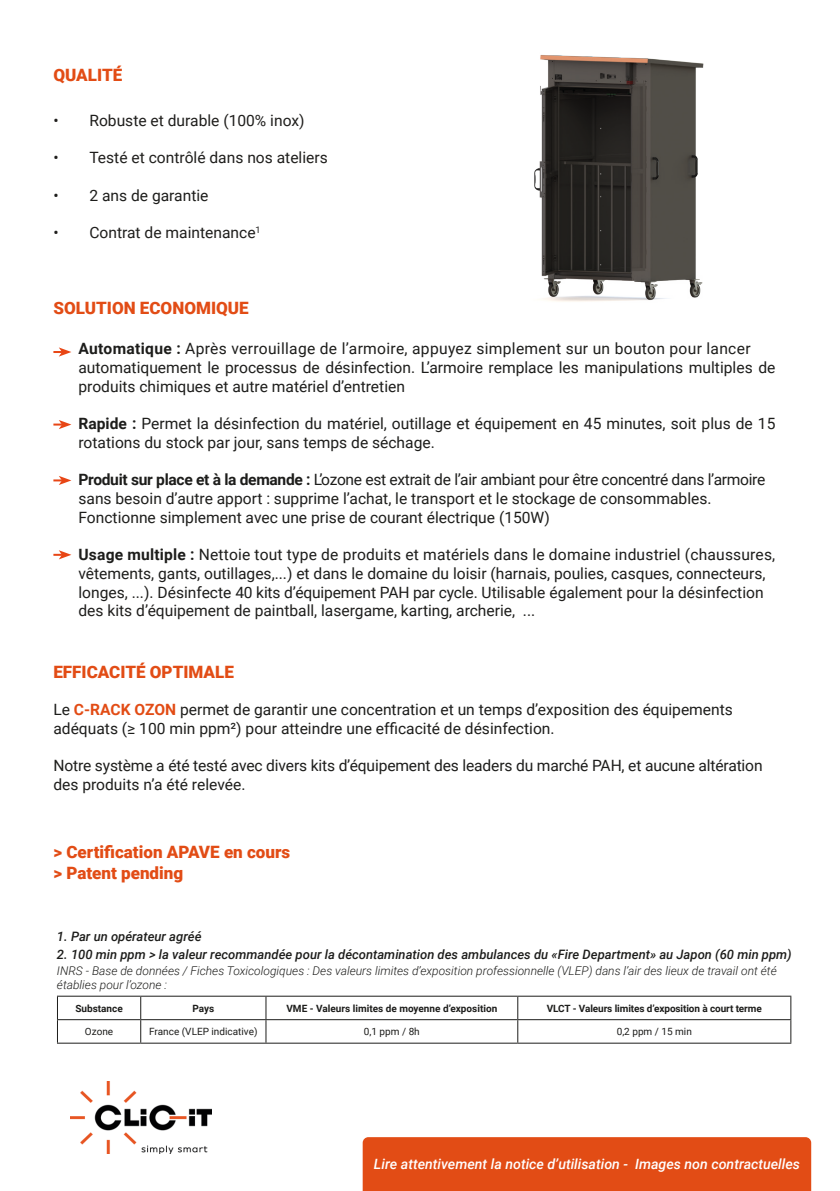
<style>
.page{position:relative;width:840px;height:1191px;background:#fff}
.page>*{position:absolute;margin:0;border:0;box-sizing:border-box;transform-origin:0 0}
.t1{font:900 17px "Roboto";color:#e24c15}
.t2{font:15.6px/18.8px "Roboto";color:#1d1d1b}
.t3{font:15.6px "Roboto";color:#1f1e1c}
.t4{font:15.6px "Roboto";letter-spacing:.02em;color:#1d1d1b}
.t5{font:italic 500 14.2px "Roboto";color:#fff}
.t6{font:italic 500 13px "Roboto";color:#1d1d1b}
.t7{font:italic 300 12px/14.4px "Roboto";color:#1d1d1b}
.t8{font:700 10px "Roboto";color:#1d1d1b}
.t9{font:10px "Roboto";color:#1d1d1b}
.s1{font-weight:700}
.s2{color:#1f1e1c}
.s3{font-weight:700;color:#e24c15}
</style>
<div class="page">
<div style="left:362px;top:1137px;width:448px;height:54px;background:#e24c15"></div>
<img style="left:534px;top:55px;width:170px;height:247px">
<svg style="left:53px;top:347px;width:18px;height:9px"></svg>
<svg style="left:53px;top:420px;width:18px;height:9px"></svg>
<svg style="left:53px;top:476px;width:18px;height:9px"></svg>
<svg style="left:53px;top:550px;width:18px;height:9px"></svg>
<hr style="left:57px;top:995px;width:84px;height:1px;background:#1d1d1b">
<hr style="left:141px;top:995px;width:125px;height:1px;background:#1d1d1b">
<hr style="left:266px;top:995px;width:251px;height:1px;background:#1d1d1b">
<hr style="left:517px;top:995px;width:273px;height:1px;background:#1d1d1b">
<hr style="left:57px;top:1019px;width:84px;height:1px;background:#1d1d1b">
<svg style="left:57px;top:996px;width:1px;height:46px"></svg>
<hr style="left:141px;top:1019px;width:125px;height:1px;background:#1d1d1b">
<svg style="left:140px;top:996px;width:1px;height:46px"></svg>
<hr style="left:266px;top:1019px;width:251px;height:1px;background:#1d1d1b">
<svg style="left:265px;top:996px;width:1px;height:46px"></svg>
<hr style="left:517px;top:1019px;width:273px;height:1px;background:#1d1d1b">
<svg style="left:517px;top:996px;width:1px;height:46px"></svg>
<hr style="left:57px;top:1042px;width:84px;height:1px;background:#1d1d1b">
<hr style="left:141px;top:1042px;width:125px;height:1px;background:#1d1d1b">
<hr style="left:266px;top:1042px;width:251px;height:1px;background:#1d1d1b">
<hr style="left:517px;top:1042px;width:273px;height:1px;background:#1d1d1b">
<img style="left:70px;top:1081px;width:141px;height:72px">
<p class="t1" style="left:53px;top:63px;width:70px">QUALITÉ</p>
<p class="t3" style="left:53px;top:109px;width:252px">• Robuste et durable (100% inox)</p>
<p class="t3" style="left:53px;top:147px;width:276px">• Testé et contrôlé dans nos ateliers</p>
<p class="t2" style="left:53px;top:185px;width:156px">• 2 ans de garantie</p>
<p class="t3" style="left:53px;top:222px;width:209px">• Contrat de maintenance<sup>1</sup></p>
<p class="t1" style="left:53px;top:296px;width:197px">SOLUTION ECONOMIQUE</p>
<p class="t4" style="left:78px;top:338px;width:673px"><span class="s1">Automatique :</span> Après verrouillage de l’armoire, appuyez simplement sur un bouton pour lancer</p>
<p class="t2" style="left:78px;top:357px;width:698px">automatiquement le processus de désinfection. L’armoire remplace les manipulations multiples de produits chimiques et autre matériel d’entretien</p>
<p class="t2" style="left:78px;top:414px;width:698px"><span class="s1">Rapide :</span> Permet la désinfection du matériel, outillage et équipement en 45 minutes, soit plus de 15 rotations du stock par jour, sans temps de séchage.</p>
<p class="t2" style="left:78px;top:470px;width:688px"><span class="s1">Produit sur place et à la demande :</span> L’ozone est extrait de l’air ambiant pour être concentré dans l’armoire sans besoin d’autre apport : supprime l’achat, le transport et le stockage de consommables.</p>
<p class="t2" style="left:78px;top:507px;width:473px">Fonctionne simplement avec une prise de courant électrique (150W)</p>
<p class="t2" style="left:78px;top:545px;width:698px"><span class="s1">Usage multiple :</span> Nettoie tout type de produits et matériels dans le domaine industriel (chaussures, vêtements, gants, outillages,...) et dans le domaine du loisir (harnais, poulies, casques, connecteurs, longes, ...). Désinfecte 40 kits d’équipement PAH par cycle. <span class="s2">Utilisable également pour la désinfection des kits d’équipement de paintball, lasergame,</span> karting, archerie, ...</p>
<p class="t1" style="left:53px;top:659px;width:182px">EFFICACITÉ OPTIMALE</p>
<p class="t2" style="left:53px;top:699px;width:680px">Le <span class="s3">C-RACK OZON</span> permet de garantir une concentration et un temps d’exposition des équipements adéquats (≥ 100 min ppm²) pour atteindre une efficacité de désinfection.</p>
<p class="t2" style="left:53px;top:755px;width:710px">Notre système a été testé avec divers kits d’équipement des leaders du marché PAH, et aucune altération des produits n’a été relevée.</p>
<p class="t1" style="left:53px;top:840px;width:238px">&gt; Certification APAVE en cours</p>
<p class="t1" style="left:53px;top:860px;width:131px">&gt; Patent pending</p>
<p class="t6" style="left:57px;top:927px;width:146px">1. Par un opérateur agréé</p>
<p class="t6" style="left:57px;top:945px;width:736px">2. 100 min ppm &gt; la valeur recommandée pour la décontamination des ambulances du «Fire Department» au Japon (60 min ppm)</p>
<p class="t7" style="left:57px;top:962px;width:721px">INRS - Base de données / Fiches Toxicologiques : Des valeurs limites d’exposition professionnelle (VLEP) dans l’air des lieux de travail ont été établies pour l’ozone :</p>
<p class="t8" style="left:75px;top:1001px;width:49px">Substance</p>
<p class="t8" style="left:192px;top:1001px;width:23px">Pays</p>
<p class="t8" style="left:286px;top:1001px;width:212px">VME - Valeurs limites de moyenne d’exposition</p>
<p class="t8" style="left:546px;top:1001px;width:216px">VLCT - Valeurs limites d’exposition à court terme</p>
<p class="t9" style="left:85px;top:1024px;width:30px">Ozone</p>
<p class="t9" style="left:149px;top:1024px;width:110px">France (VLEP indicative)</p>
<p class="t9" style="left:364px;top:1024px;width:57px">0,1 ppm / 8h</p>
<p class="t9" style="left:616px;top:1024px;width:77px">0,2 ppm / 15 min</p>
<p class="t5" style="left:374px;top:1154px;width:427px">Lire attentivement la notice d’utilisation - Images non contractuelles</p>
</div>
